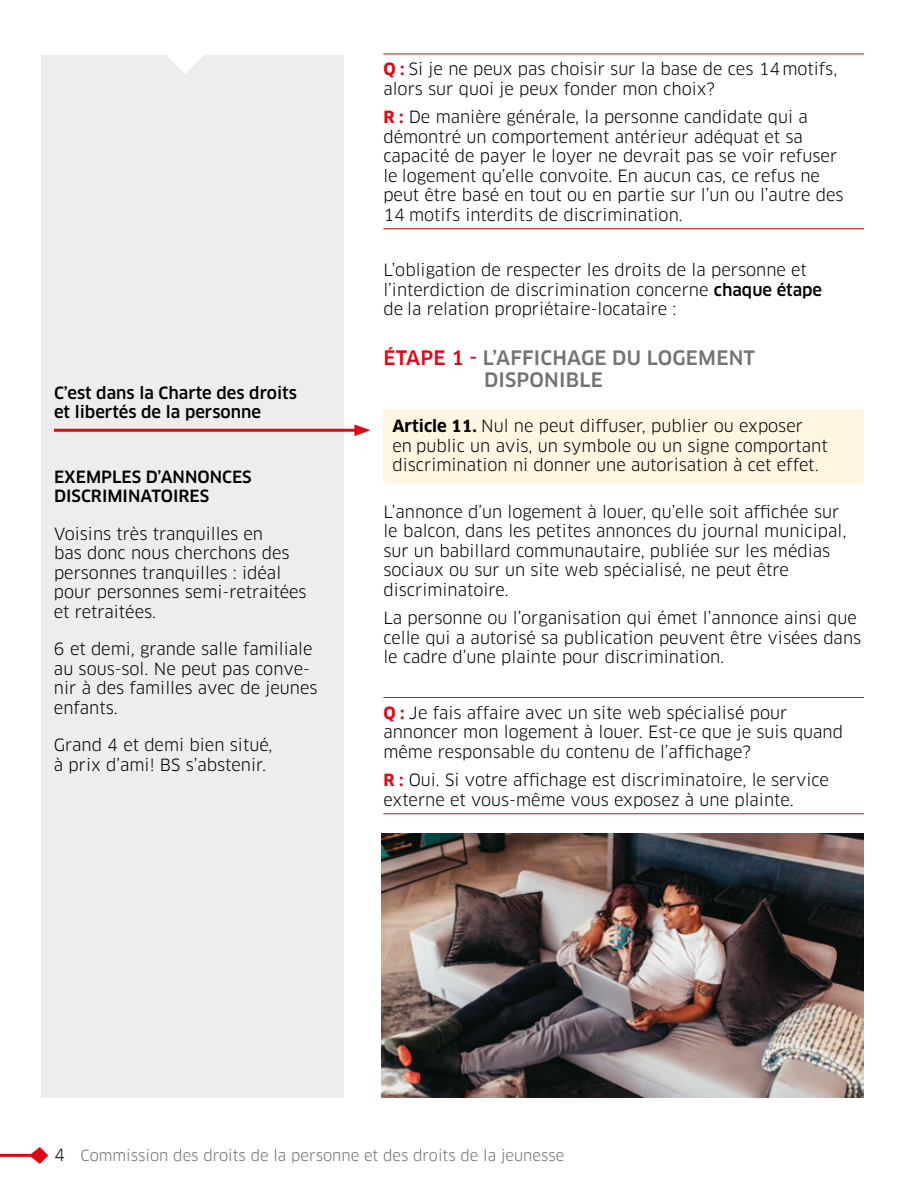
<style>
.page{position:relative;width:918px;height:1188px;background:#fff}
.page>*{position:absolute;margin:0;border:0;box-sizing:border-box;transform-origin:0 0}
.t1{font:500 19.5px/22.5px "Clan OT";letter-spacing:.01em;color:#737373}
.t2{font:16.5px/19.5px "Clan OT";color:#000}
.t3{font:500 16.5px/19.5px "Clan OT";color:#000}
.t4{font:15px "Clan OT";color:#706f6f}
.s1{font-weight:700;color:#e30613}
.s2{font-weight:500}
.s3{color:#e30613}
.s4{font-weight:700}
.s5{font-size:16.5px;color:#000}
</style>
<div class="page">
<hr style="left:0;top:1154px;width:40px;height:3px;background:#e30613">
<svg style="left:29px;top:1147px;width:19px;height:17px"></svg>
<div style="left:383px;top:409px;width:481px;height:73px;background:#fff6e1"></div>
<div style="left:41px;top:55px;width:303px;height:1043px;background:#ededed"></div>
<hr style="left:54px;top:429px;width:306px;height:3px;background:#e30613">
<svg style="left:354px;top:424px;width:16px;height:12px"></svg>
<svg style="left:167px;top:55px;width:37px;height:19px"></svg>
<img style="left:381px;top:833px;width:483px;height:265px">
<hr style="left:383px;top:54px;width:481px;height:1px;background:#e30613">
<hr style="left:383px;top:228px;width:481px;height:1px;background:#e30613">
<hr style="left:383px;top:697px;width:481px;height:1px;background:#e30613">
<hr style="left:383px;top:813px;width:481px;height:1px;background:#e30613">
<p class="t3" style="left:54px;top:383px;width:245px">C’est dans la Charte des droits et libertés de la personne</p>
<p class="t3" style="left:54px;top:467px;width:199px">EXEMPLES D’ANNONCES<br>DISCRIMINATOIRES</p>
<p class="t2" style="left:54px;top:524px;width:254px">Voisins très tranquilles en<br>bas donc nous cherchons des personnes tranquilles : idéal pour personnes semi-retraitées et retraitées.</p>
<p class="t2" style="left:54px;top:640px;width:265px">6 et demi, grande salle familiale au sous-sol. Ne peut pas conve&shy;nir à des familles avec de jeunes enfants.</p>
<p class="t2" style="left:54px;top:736px;width:220px">Grand 4 et demi bien situé, à prix d’ami! BS s’abstenir.</p>
<p class="t2" style="left:383px;top:60px;width:455px"><span class="s1">Q :</span> Si je ne peux pas choisir sur la base de ces 14motifs, alors sur quoi je peux fonder mon choix?</p>
<p class="t2" style="left:383px;top:108px;width:462px"><span class="s1">R :</span> De manière générale, la personne candidate qui a démontré un comportement antérieur adéquat et sa capacité de payer le loyer ne devrait pas se voir refuser le logement qu’elle convoite. En aucun cas, ce refus ne peut être basé en tout ou en partie sur l’un ou l’autre des 14 motifs interdits de discrimination.</p>
<p class="t2" style="left:383px;top:261px;width:440px">L’obligation de respecter les droits de la personne et l’interdiction de discrimination concerne <span class="s2">chaque étape </span>de la relation propriétaire-locataire :</p>
<h3 class="t1" style="left:484px;top:347px;width:273px;text-indent:-101px"><span class="s3">ÉTAPE 1 -</span> L’AFFICHAGE DU LOGEMENT<br>DISPONIBLE</h3>
<p class="t2" style="left:392px;top:417px;width:437px"><span class="s4">Article 11.</span> Nul ne peut diffuser, publier ou exposer<br>en public un avis, un symbole ou un signe comportant discrimination ni donner une autorisation à cet effet.</p>
<p class="t2" style="left:383px;top:502px;width:465px">L’annonce d’un logement à louer, qu’elle soit affichée sur le balcon, dans les petites annonces du journal municipal, sur un babillard communautaire, publiée sur les médias sociaux ou sur un site web spécialisé, ne peut être discriminatoire.</p>
<p class="t2" style="left:383px;top:609px;width:479px">La personne ou l’organisation qui émet l’annonce ainsi que celle qui a autorisé sa publication peuvent être visées dans le cadre d’une plainte pour discrimination.</p>
<p class="t2" style="left:383px;top:703px;width:461px"><span class="s1">Q :</span> Je fais affaire avec un site web spécialisé pour annoncer mon logement à louer. Est-ce que je suis quand même responsable du contenu de l’affichage?</p>
<p class="t2" style="left:383px;top:771px;width:447px"><span class="s1">R :</span> Oui. Si votre affichage est discriminatoire, le service externe et vous-même vous exposez à une plainte.</p>
<p class="t4" style="left:54px;top:1147px;width:512px"><span class="s5">4</span> Commission des droits de la personne et des droits de la jeunesse</p>
</div>
